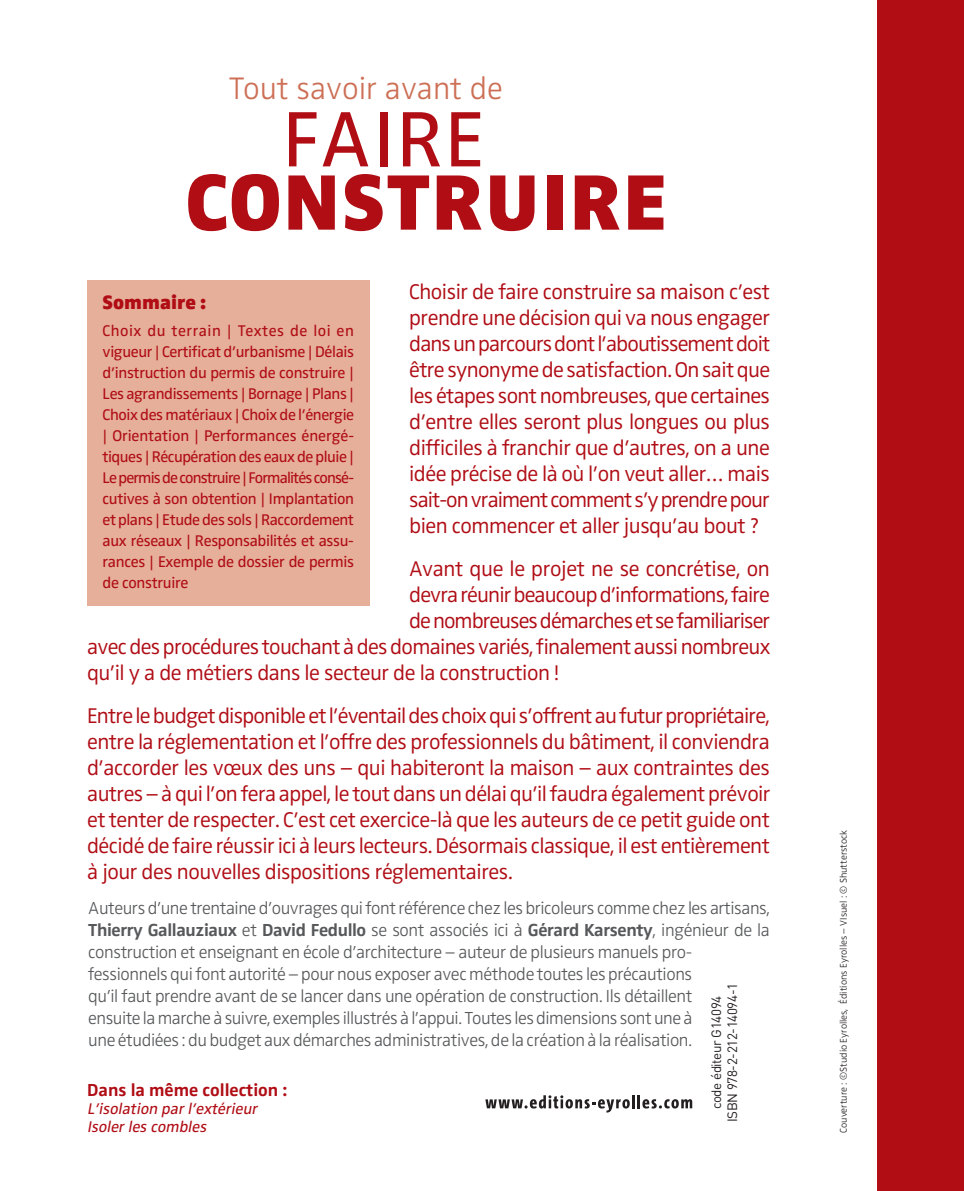
<style>
.page{position:relative;width:964px;height:1191px;background:#fff}
.page>*{position:absolute;margin:0;border:0;box-sizing:border-box;transform-origin:0 0}
.t1{font:900 81.2px "Zwo";letter-spacing:.025em;color:#b00d15}
.t2{font:81.2px "Zwo";letter-spacing:.025em;color:#b00d15}
.t3{font:300 32.2px "Zwo";color:#cd6f55}
.t4{font:300 22px/26px "Zwo";letter-spacing:-.03em;color:#b00d15;text-align:justify}
.t5{font:900 20px "Zwo";color:#b00d15}
.t6{font:300 18px/22px "Zwo";letter-spacing:-.02em;color:#57585a}
.t7{font:700 18px "Zwo";color:#b00d15}
.t8{font:16px/21px "Zwo";letter-spacing:-.02em;color:#b00d15;text-align:justify}
.t9{font:italic 16px/18px "Zwo";color:#b00d15}
.t10{font:13.4px/16px "DIN";letter-spacing:-.03em;color:#231f20;text-align:center}
.t11{font:300 10px "Zwo";color:#231f20}
.s1{font-weight:700}
</style>
<div class="page">
<div style="left:87px;top:280px;width:282px;height:326px;background:#e5af9a"></div>
<div style="left:877px;top:0;width:87px;height:1191px;background:#b00d15"></div>
<svg style="left:485px;top:1095px;width:207px;height:17px"></svg>
<h2 class="t3" style="left:229px;top:70px;width:276px">Tout savoir avant de</h2>
<h1 class="t2" style="left:282px;top:92px;width:204px">faire</h1>
<h1 class="t1" style="left:186px;top:154px;width:482px">CONSTRUIRE</h1>
<p class="t4" style="left:409px;top:278px;width:363px">Choisir de faire construire sa maison c’est prendre une décision qui va nous engager dans un parcours dont l’aboutissement doit être synonyme de satisfaction. On sait que les étapes sont nombreuses, que certaines d’entre elles seront plus longues ou plus difficiles à franchir que d’autres, on a une idée précise de là où l’on veut aller… mais sait-on vraiment comment s’y prendre pour bien commencer et aller jusqu’au bout ?</p>
<p class="t4" style="left:409px;top:555px;width:362px">Avant que le projet ne se concrétise, on</p>
<p class="t4" style="left:409px;top:581px;width:362px">devra réunir beaucoup d’informations, faire</p>
<p class="t4" style="left:409px;top:607px;width:362px">de nombreuses démarches et se familiariser</p>
<p class="t4" style="left:87px;top:633px;width:685px">avec des procédures touchant à des domaines variés, finalement aussi nombreux</p>
<p class="t4" style="left:87px;top:659px;width:473px">qu’il y a de métiers dans le secteur de la construction !</p>
<p class="t4" style="left:87px;top:702px;width:685px">Entre le budget disponible et l’éventail des choix qui s’offrent au futur propriétaire, entre la réglementation et l’offre des professionnels du bâtiment, il conviendra d’accorder les vœux des uns – qui habiteront la maison – aux contraintes des autres – à qui l’on fera appel, le tout dans un délai qu’il faudra également prévoir et tenter de respecter. C’est cet exercice-là que les auteurs de ce petit guide ont décidé de faire réussir ici à leurs lecteurs. Désormais classique, il est entièrement à jour des nouvelles dispositions réglementaires.</p>
<p class="t5" style="left:103px;top:290px;width:105px">SOMMAIRE :</p>
<p class="t8" style="left:103px;top:320px;width:253px">Choix du terrain | Textes de loi en vigueur | Certificat d’urbanisme | Délais d’instruction du permis de construire | Les agrandissements | Bornage | Plans | Choix des matériaux | Choix de l’énergie | Orientation | Performances énergé&shy;tiques | Récupération des eaux de pluie | Le permis de construire | Formalités consé&shy;cutives à son obtention | I mplantation et plans | Etude des sols | Raccordement aux réseaux | Responsabilités et assu&shy;rances | Exemple de dossier de permis de construire</p>
<p class="t6" style="left:88px;top:897px;width:683px">Auteurs d’une trentaine d’ouvrages qui font référence chez les bricoleurs comme chez les artisans, <span class="s1">Thierry Gallauziaux</span> et <span class="s1">David Fedullo</span> se sont associés ici à <span class="s1">Gérard Karsenty</span>, ingénieur de la construction et enseignant en école d’architecture – auteur de plusieurs manuels pro&shy;fessionnels qui font autorité – pour nous exposer avec méthode toutes les précautions<br>qu’il faut prendre avant de se lancer dans une opération de construction. Ils détaillent<br>ensuite la marche à suivre, exemples illustrés à l’appui. Toutes les dimensions sont une à<br>une étudiées : du budget aux démarches administratives, de la création à la réalisation.</p>
<p class="t10" style="left:708px;top:1122px;width:141px;rotate:-90deg">code éditeur G14094<br>ISBN 978-2-212-14094-1</p>
<p class="t7" style="left:87px;top:1079px;width:202px">Dans la même collection :</p>
<p class="t9" style="left:87px;top:1099px;width:175px">L’isolation parl’extérieur<br>Isolerles combles</p>
<p class="t11" style="left:838px;top:1132px;width:304px;rotate:-90deg">Couverture : ©Studio Eyrolles, Éditions Eyrolles – VIsuel : © Shutterstock</p>
</div>
